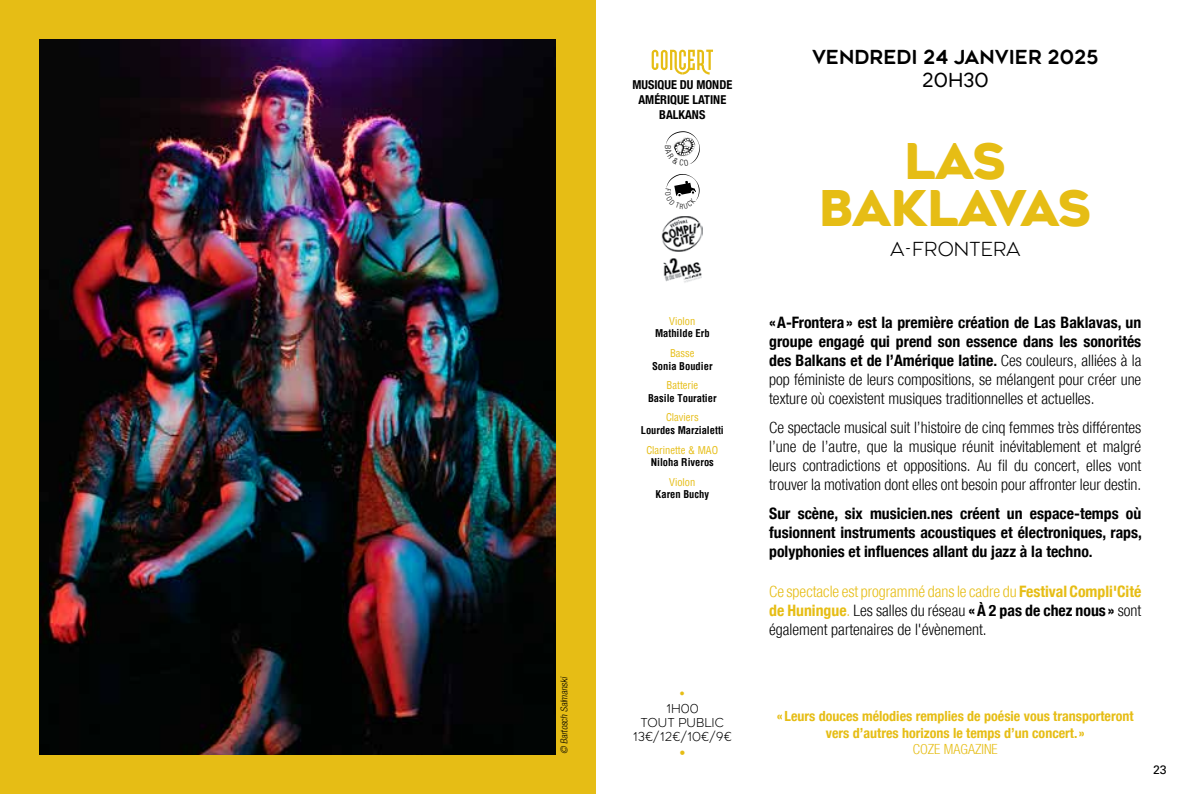
<style>
.page{position:relative;width:1191px;height:794px;background:#fff}
.page>*{position:absolute;margin:0;border:0;box-sizing:border-box;transform-origin:0 0}
.t1{font:700 49px/47.2px "Agenor";letter-spacing:-.03em;color:#e6bd15;text-align:center}
.t2{font:19.25px "Agenor";color:#000}
.t3{font:100 19.25px "Agenor";color:#000}
.t4{font:300 19.25px "Agenor";color:#000}
.t5{font:300 condensed 15.75px/18.9px "Helvetica Neue";color:#000;text-align:justify}
.t6{font:700 condensed 15.75px/18.9px "Helvetica Neue";color:#000;text-align:justify}
.t7{font:700 condensed 14px/16.8px "Helvetica Neue";color:#e6bd15;text-align:center}
.t8{font:300 condensed 14px "Helvetica Neue";color:#e6bd15}
.t9{font:condensed 14px "Helvetica";color:#e6bd15}
.t10{font:700 condensed 12.25px/14.7px "Helvetica Neue";color:#000;text-align:center}
.t11{font:100 12.25px/14px "Agenor";color:#000;text-align:center}
.t12{font:12.25px "Univers LT Std";color:#000}
.t13{font:condensed 12.25px "Helvetica";color:#e6bd15}
.t14{font:700 condensed 10.5px "Helvetica";color:#000}
.t15{font:condensed 10.5px "Helvetica";color:#e6bd15}
.t16{font:italic 300 condensed 9.62px "Helvetica Neue";color:#000}
.s1{font-weight:700}
.s2{color:#e6bd15}
.s3{font-weight:700;color:#e6bd15}
</style>
<div class="page">
<div style="left:0;top:0;width:595px;height:794px;background:#e6bd15"></div>
<img style="left:40px;top:40px;width:516px;height:714px">
<svg style="left:651px;top:50px;width:62px;height:25px"></svg>
<img style="left:662px;top:216px;width:40px;height:35px">
<img style="left:663px;top:259px;width:38px;height:24px">
<svg style="left:666px;top:174px;width:33px;height:27px"></svg>
<svg style="left:666px;top:131px;width:34px;height:33px"></svg>
<p class="t16" style="left:559px;top:754px;width:81px;rotate:-90deg">© Bartosch Salmanski</p>
<p class="t10" style="left:632px;top:77px;width:101px">MUSIQUE DU MONDE<br>AMÉRIQUE LATINE<br>BALKANS</p>
<p class="t15" style="left:669px;top:314px;width:28px">Violon</p>
<p class="t14" style="left:655px;top:326px;width:56px">Mathilde Erb</p>
<p class="t15" style="left:670px;top:346px;width:26px">Basse</p>
<p class="t14" style="left:652px;top:359px;width:62px">Sonia Boudier</p>
<p class="t15" style="left:666px;top:378px;width:33px">Batterie</p>
<p class="t14" style="left:648px;top:391px;width:70px">Basile Touratier</p>
<p class="t15" style="left:666px;top:411px;width:34px">Claviers</p>
<p class="t14" style="left:641px;top:423px;width:85px">Lourdes Marzialetti</p>
<p class="t15" style="left:646px;top:443px;width:73px">Clarinette &amp; MAO</p>
<p class="t14" style="left:650px;top:455px;width:65px">Niloha Riveros</p>
<p class="t15" style="left:669px;top:475px;width:28px">Violon</p>
<p class="t14" style="left:655px;top:487px;width:55px">Karen Buchy</p>
<p class="t13" style="left:680px;top:686px;width:6px">•</p>
<p class="t11" style="left:633px;top:701px;width:101px">1H00<br>TOUT PUBLIC<br>13€/12€/10€/9€</p>
<p class="t9" style="left:680px;top:744px;width:6px">•</p>
<p class="t2" style="left:812px;top:45px;width:288px">VENDREDI 24 JANVIER 2025</p>
<p class="t4" style="left:921px;top:69px;width:69px">20H30</p>
<h1 class="t1" style="left:819px;top:140px;width:273px">LAS<br>BAKLAVAS</h1>
<p class="t3" style="left:890px;top:238px;width:132px">A-FRONTERA</p>
<p class="t5" style="left:769px;top:313px;width:374px"><span class="s1">«A-Frontera» est la première création de Las Baklavas, un groupe engagé qui prend son essence dans les sonorités des Balkans et de l’Amérique latine.</span> Ces couleurs, alliées à la pop féministe de leurs compositions, se mélangent pour créer une texture où coexistent musiques traditionnelles et actuelles.</p>
<p class="t5" style="left:769px;top:418px;width:374px">Ce spectacle musical suit l’histoire de cinq femmes très différentes l’une de l’autre, que la musique réunit inévitablement et malgré leurs contradictions et oppositions. Au fil du concert, elles vont trouver la motivation dont elles ont besoin pour affronter leur destin.</p>
<p class="t6" style="left:769px;top:504px;width:374px">Sur scène, six musicien.nes créent un espace-temps où fusionnent instruments acoustiques et électroniques, raps, polyphonies et influences allant du jazz à la techno.</p>
<p class="t5" style="left:769px;top:582px;width:374px"><span class="s2">Ce spectacle est programmé dans le cadre du</span> <span class="s3">Festival Compli'Cité de Huningue</span><span class="s2">.</span> Les salles du réseau <span class="s1">«À 2 pas de chez nous»</span> sont également partenaires de l'évènement.</p>
<p class="t7" style="left:777px;top:707px;width:358px">« Leurs douces mélodies remplies de poésie vous transporteront vers d’autres horizons le temps d’un concert.»</p>
<p class="t8" style="left:912px;top:741px;width:86px">COZE MAGAZINE</p>
<p class="t12" style="left:1153px;top:762px;width:15px">23</p>
</div>
